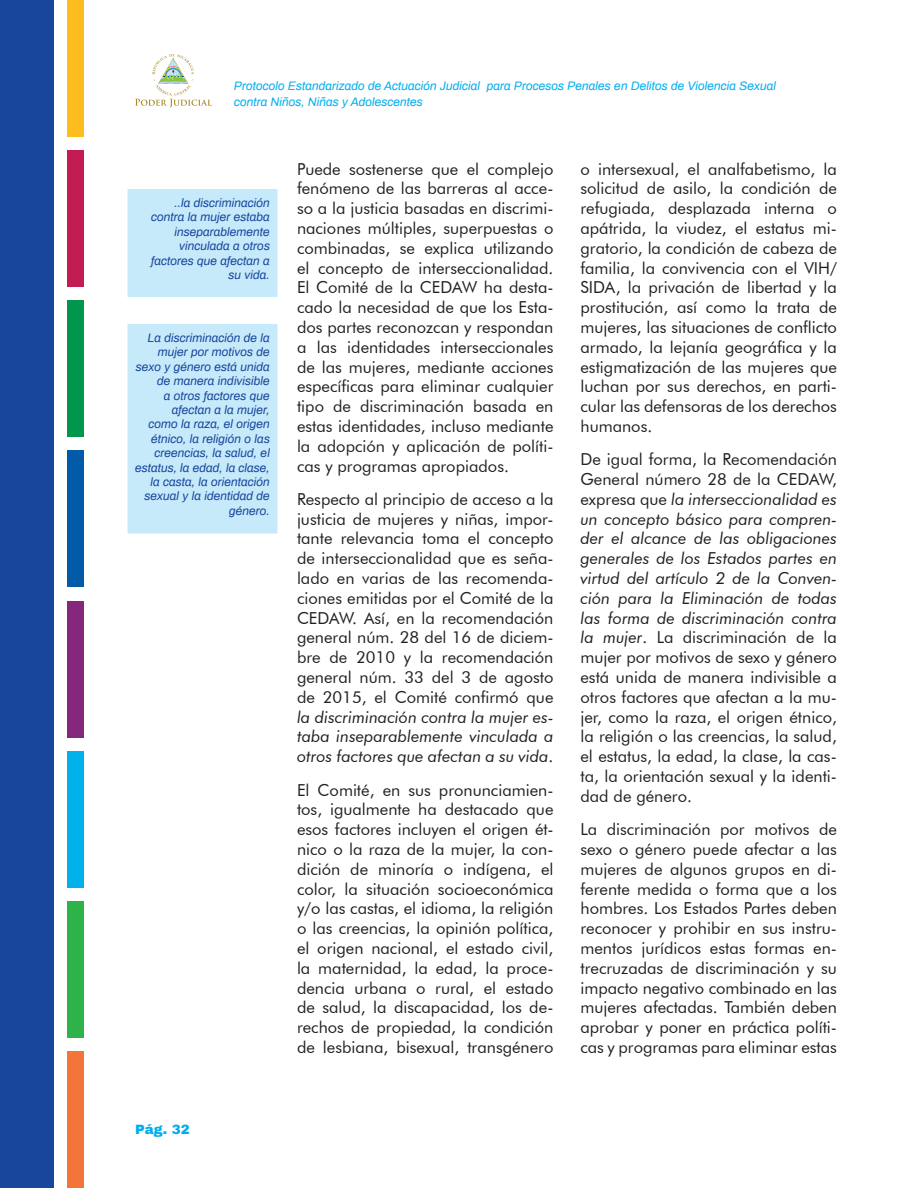
<style>
.page{position:relative;width:918px;height:1188px;background:#fff}
.page>*{position:absolute;margin:0;border:0;box-sizing:border-box;transform-origin:0 0}
.t1{font:16.5px/19.8px "Futura BT";color:#231f20;text-align:justify}
.t2{font:900 13.5px "Archivo";color:#00aeef}
.Cita_lateral_izquier{font:italic 12px/14.4px "Archivo";color:#18469d;text-align:right}
.t3{font:italic 12px/15.8px "Archivo";color:#00aeef}
.s1{font-style:italic}
</style>
<div class="page">
<div style="left:0;top:0;width:54px;height:1188px;background:#18469d"></div>
<div style="left:68px;top:1051px;width:16px;height:137px;background:#f37638"></div>
<div style="left:68px;top:901px;width:16px;height:137px;background:#2eb34a"></div>
<div style="left:68px;top:751px;width:16px;height:137px;background:#00b2e9"></div>
<div style="left:68px;top:601px;width:16px;height:136px;background:#85287c"></div>
<div style="left:68px;top:451px;width:16px;height:136px;background:#015ba9"></div>
<div style="left:68px;top:300px;width:16px;height:137px;background:#00964c"></div>
<div style="left:68px;top:150px;width:16px;height:137px;background:#c31c53"></div>
<div style="left:68px;top:0;width:16px;height:137px;background:#fdbd1f"></div>
<svg style="left:135px;top:54px;width:77px;height:54px"></svg>
<div style="left:127px;top:189px;width:151px;height:108px;background:#c6eafa"></div>
<div style="left:127px;top:324px;width:151px;height:210px;background:#c6eafa"></div>
<p class="t3" style="left:234px;top:77px;width:544px">Protocolo Estandarizado de Actuación Judicial para Procesos Penales en Delitos de Violencia Sexual contra Niños, Niñas y Adolescentes</p>
<p class="Cita_lateral_izquier" style="left:151px;top:195px;width:120px">..la discriminación contra la mujer estaba inseparablemente vinculada a otros factores que afectan a su vida.</p>
<p class="Cita_lateral_izquier" style="left:135px;top:330px;width:137px">La discriminación de la mujer por motivos de sexo y género está unida de manera indivisible<br>a otros factores que afectan a la mujer,<br>como la raza, el origen étnico, la religión o las creencias, la salud, el estatus, la edad, la clase, la casta, la orientación sexual y la identidad de género.</p>
<p class="t1" style="left:297px;top:159px;width:258px">Puede sostenerse que el complejo fenómeno de las barreras al acce&shy;so a la justicia basadas en discrimi&shy;naciones múltiples, superpuestas o combinadas, se explica utilizando el concepto de interseccionalidad.<br>El Comité de la CEDAW ha desta&shy;cado la necesidad de que los Esta&shy;dos partes reconozcan y respondan a las identidades interseccionales de las mujeres, mediante acciones específicas para eliminar cualquier tipo de discriminación basada en estas identidades, incluso mediante la adopción y aplicación de políti&shy;cas y programas apropiados.</p>
<p class="t1" style="left:297px;top:489px;width:258px">Respecto al principio de acceso a la justicia de mujeres y niñas, impor&shy;tante relevancia toma el concepto de interseccionalidad que es seña&shy;lado en varias de las recomenda&shy;ciones emitidas por el Comité de la CEDAW. Así, en la recomendación general núm. 28 del 16 de diciem&shy;bre de 2010 y la recomendación general núm. 33 del 3 de agosto de 2015, el Comité confirmó que <span class="s1">la discriminación contra la mujer es&shy;taba inseparablemente vinculada a otros factores que afectan a su vida</span>.</p>
<p class="t1" style="left:297px;top:780px;width:258px">El Comité, en sus pronunciamien&shy;tos, igualmente ha destacado que esos factores incluyen el origen ét&shy;nico o la raza de la mujer, la con&shy;dición de minoría o indígena, el color, la situación socioeconómica y/o las castas, el idioma, la religión o las creencias, la opinión política, el origen nacional, el estado civil, la maternidad, la edad, la proce&shy;dencia urbana o rural, el estado de salud, la discapacidad, los de&shy;rechos de propiedad, la condición de lesbiana, bisexual, transgénero</p>
<p class="t2" style="left:135px;top:1121px;width:56px">Pág. 32</p>
<p class="t1" style="left:580px;top:159px;width:258px">o intersexual, el analfabetismo, la solicitud de asilo, la condición de refugiada, desplazada interna o apátrida, la viudez, el estatus mi&shy;gratorio, la condición de cabeza de familia, la convivencia con el VIH/ SIDA, la privación de libertad y la prostitución, así como la trata de mujeres, las situaciones de conflicto armado, la lejanía geográfica y la estigmatización de las mujeres que luchan por sus derechos, en parti&shy;cular las defensoras de los derechos humanos.</p>
<p class="t1" style="left:580px;top:449px;width:258px">De igual forma, la Recomendación General número 28 de la CEDAW, expresa que <span class="s1">la interseccionalidad es un concepto básico para compren&shy;der el alcance de las obligaciones generales de los Estados partes en virtud del artículo 2 de la Conven&shy;ción para la Eliminación de todas las forma de discriminación contra la mujer</span>. La discriminación de la mujer por motivos de sexo y género está unida de manera indivisible a otros factores que afectan a la mu&shy;jer, como la raza, el origen étnico, la religión o las creencias, la salud, el estatus, la edad, la clase, la cas&shy;ta, la orientación sexual y la identi&shy;dad de género.</p>
<p class="t1" style="left:580px;top:819px;width:258px">La discriminación por motivos de sexo o género puede afectar a las mujeres de algunos grupos en di&shy;ferente medida o forma que a los hombres. Los Estados Partes deben reconocer y prohibir en sus instru&shy;mentos jurídicos estas formas en&shy;trecruzadas de discriminación y su impacto negativo combinado en las mujeres afectadas. También deben aprobar y poner en práctica políti&shy;cas y programas para eliminar estas</p>
</div>
